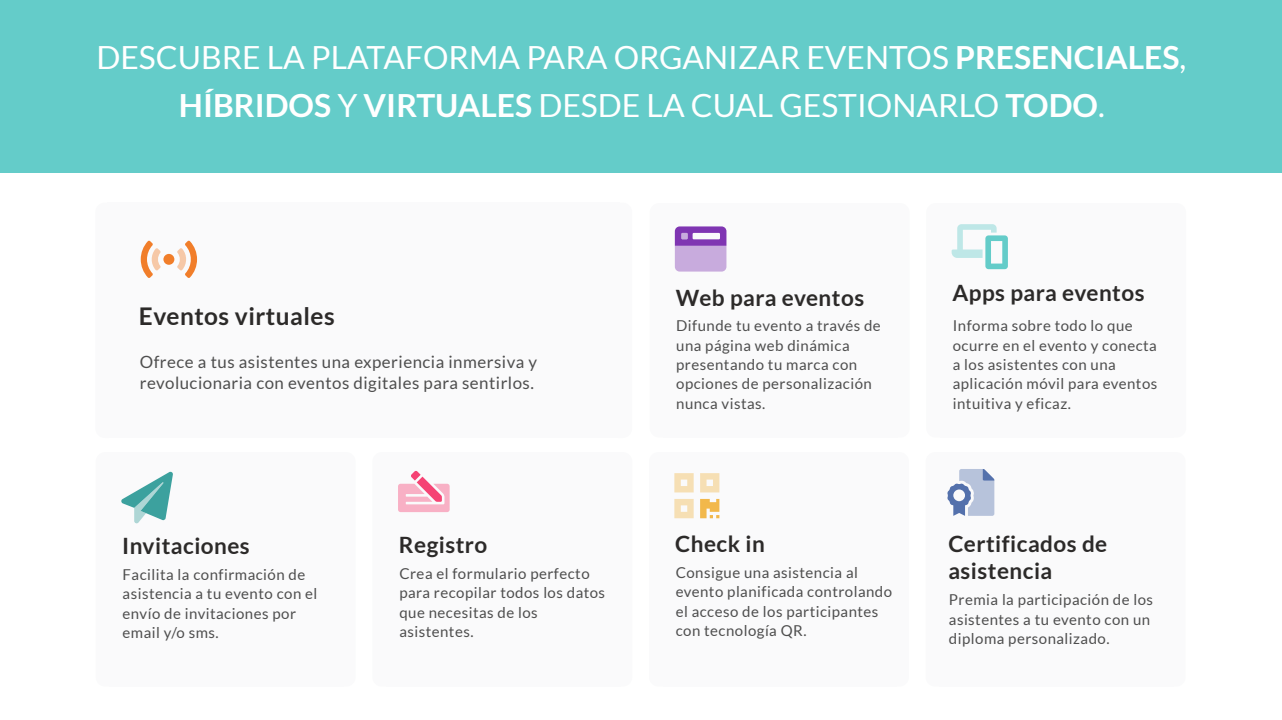
<style>
.page{position:relative;width:1282px;height:720px;background:#fff}
.page>*{position:absolute;margin:0;border:0;box-sizing:border-box;transform-origin:0 0}
.t1{font:31.88px/47.9px "Lato";color:#fff;text-align:center}
.t2{font:700 24.38px "Lato";letter-spacing:.02em;color:#2c2a29}
.t3{font:700 22.5px/27.2px "Lato";letter-spacing:.02em;color:#2c2a29}
.t4{font:16.88px/21.6px "Lato";letter-spacing:.03em;color:#4e4e4e}
.t5{font:15px/19.4px "Lato";letter-spacing:.03em;color:#4e4e4e}
.s1{font-weight:700}
</style>
<div class="page">
<div style="left:0;top:0;width:1281px;height:173px;background:#64ccc9"></div>
<div style="left:107px;top:203px;width:513px;height:235px;background:#fafafb"></div>
<svg style="left:141px;top:241px;width:56px;height:37px"></svg>
<div style="left:663px;top:203px;width:234px;height:235px;background:#fafafb"></div>
<svg style="left:674px;top:226px;width:52px;height:46px"></svg>
<div style="left:940px;top:203px;width:233px;height:235px;background:#fafafb"></div>
<svg style="left:951px;top:224px;width:56px;height:45px"></svg>
<div style="left:110px;top:452px;width:233px;height:235px;background:#fafafb"></div>
<svg style="left:121px;top:472px;width:52px;height:51px"></svg>
<div style="left:386px;top:452px;width:234px;height:235px;background:#fafafb"></div>
<svg style="left:398px;top:471px;width:51px;height:41px"></svg>
<div style="left:663px;top:452px;width:233px;height:235px;background:#fafafb"></div>
<svg style="left:674px;top:473px;width:45px;height:45px"></svg>
<div style="left:939px;top:452px;width:234px;height:235px;background:#fafafb"></div>
<svg style="left:947px;top:469px;width:47px;height:47px"></svg>
<h1 class="t1" style="left:96px;top:33px;width:1091px">DESCUBRE LA PLATAFORMA PARA ORGANIZAR EVENTOS <span class="s1">PRESENCIALES</span>,<br><span class="s1">HÍBRIDOS</span> Y <span class="s1">VIRTUALES</span> DESDE LA CUAL GESTIONARLO <span class="s1">TODO</span>.</h1>
<h2 class="t2" style="left:139px;top:301px;width:197px">Eventos virtuales</h2>
<p class="t4" style="left:140px;top:350px;width:399px">Ofrece a tus asistentes una experiencia inmersiva y revolucionaria con eventos digitales para sentirlos.</p>
<h3 class="t3" style="left:122px;top:532px;width:129px">Invitaciones</h3>
<p class="t5" style="left:123px;top:564px;width:196px">Facilita la confirmación de asistencia a tu evento con el envío de invitaciones por email y/o sms.</p>
<h3 class="t3" style="left:399px;top:531px;width:90px">Registro</h3>
<p class="t5" style="left:399px;top:563px;width:207px">Crea el formulario perfecto para recopilar todos los datos que necesitas de los asistentes.</p>
<h3 class="t3" style="left:675px;top:283px;width:190px">Web para eventos</h3>
<p class="t5" style="left:676px;top:316px;width:206px">Difunde tu evento a través de una página web dinámica presentando tu marca con opciones de personalización nunca vistas.</p>
<h3 class="t3" style="left:675px;top:530px;width:91px">Check in</h3>
<p class="t5" style="left:675px;top:562px;width:218px">Consigue una asistencia al evento planificada controlando el acceso de los participantes con tecnología QR.</p>
<h3 class="t3" style="left:952px;top:279px;width:194px">Apps para eventos</h3>
<p class="t5" style="left:952px;top:316px;width:206px">Informa sobre todo lo que ocurre en el evento y conecta a los asistentes con una aplicación móvil para eventos intuitiva y eficaz.</p>
<h3 class="t3" style="left:948px;top:529px;width:160px">Certificados de asistencia</h3>
<p class="t5" style="left:948px;top:589px;width:206px;line-height:19.8px">Premia la participación de los asistentes a tu evento con un diploma personalizado.</p>
</div>
